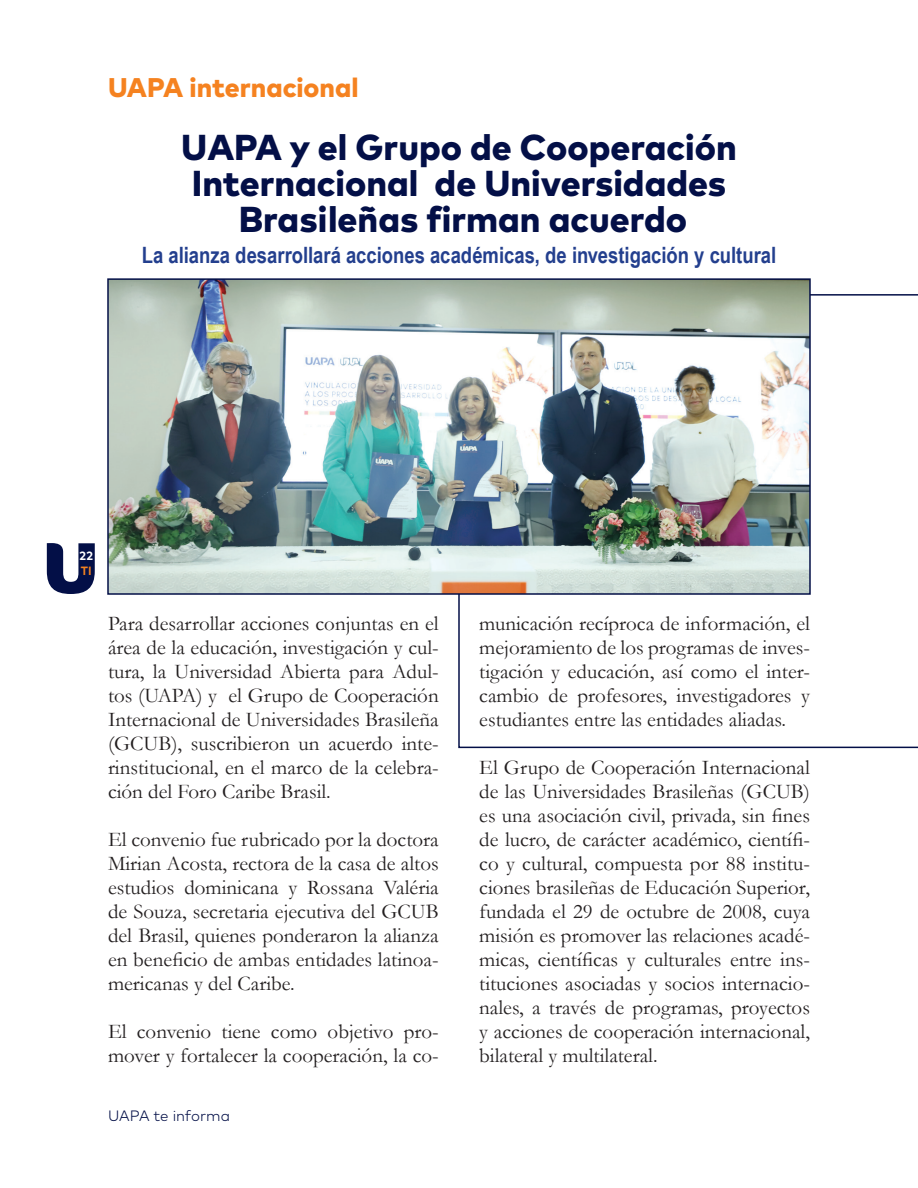
<style>
.page{position:relative;width:918px;height:1188px;background:#fff}
.page>*{position:absolute;margin:0;border:0;box-sizing:border-box;transform-origin:0 0}
.t1{font:800 36px/36px "Mark";color:#030f47;text-align:center}
.t2{font:800 27px "Mark";color:#f58220}
.t3{font:700 22.5px "Arial Narrow";color:#233f8e}
.t4{font:21px/24px "Garamond";color:#231f20;text-align:justify}
.t5{font:300 15px "Mark";color:#030f47}
.t6{font:700 12px "Mark";color:#fff}
.t7{font:700 12px "Mark";color:#f58220}
</style>
<div class="page">
<svg style="left:47px;top:543px;width:48px;height:51px"></svg>
<svg style="left:458px;top:294px;width:460px;height:455px"></svg>
<img style="left:110px;top:281px;width:698px;height:311px">
<div style="left:107px;top:278px;width:704px;height:317px;border:2px solid #030f47"></div>
<p class="t2" style="left:108px;top:72px;width:252px">UAPA internacional</p>
<h1 class="t1" style="left:181px;top:130px;width:557px">UAPA y el Grupo de Cooperación<br>Internacional de Universidades<br>Brasileñas firman acuerdo</h1>
<p class="t3" style="left:142px;top:238px;width:636px">La alianza desarrollará acciones académicas, de investigación y cultural</p>
<p class="t6" style="left:79px;top:549px;width:16px">22</p>
<p class="t7" style="left:81px;top:564px;width:12px">TI</p>
<p class="t4" style="left:108px;top:611px;width:332px">Para desarrollar acciones conjuntas en el área de la educación, investigación y cul&shy;tura, la Universidad Abierta para Adul&shy;tos (UAPA) y el Grupo de Cooperación Internacional de Universidades Brasileña (GCUB), suscribieron un acuerdo inte&shy;rinstitucional, en el marco de la celebra&shy;ción del Foro Caribe Brasil.</p>
<p class="t4" style="left:108px;top:827px;width:332px">El convenio fue rubricado por la doctora Mirian Acosta, rectora de la casa de altos estudios dominicana y Rossana Valéria de Souza, secretaria ejecutiva del GCUB del Brasil, quienes ponderaron la alianza en beneficio de ambas entidades latinoa&shy;mericanas y del Caribe.</p>
<p class="t4" style="left:108px;top:1019px;width:332px">El convenio tiene como objetivo pro&shy;mover y fortalecer la cooperación, la co-</p>
<p class="t5" style="left:108px;top:1107px;width:124px">UAPA te informa</p>
<p class="t4" style="left:479px;top:611px;width:332px">municación recíproca de información, el mejoramiento de los programas de inves&shy;tigación y educación, así como el inter&shy;cambio de profesores, investigadores y estudiantes entre las entidades aliadas.</p>
<p class="t4" style="left:479px;top:755px;width:332px">El Grupo de Cooperación Internacional de las Universidades Brasileñas (GCUB) es una asociación civil, privada, sin fines de lucro, de carácter académico, científi&shy;co y cultural, compuesta por 88 institu&shy;ciones brasileñas de Educación Superior, fundada el 29 de octubre de 2008, cuya misión es promover las relaciones acadé&shy;micas, científicas y culturales entre ins&shy;tituciones asociadas y socios internacio&shy;nales, a través de programas, proyectos y acciones de cooperación internacional, bilateral y multilateral.</p>
</div>
